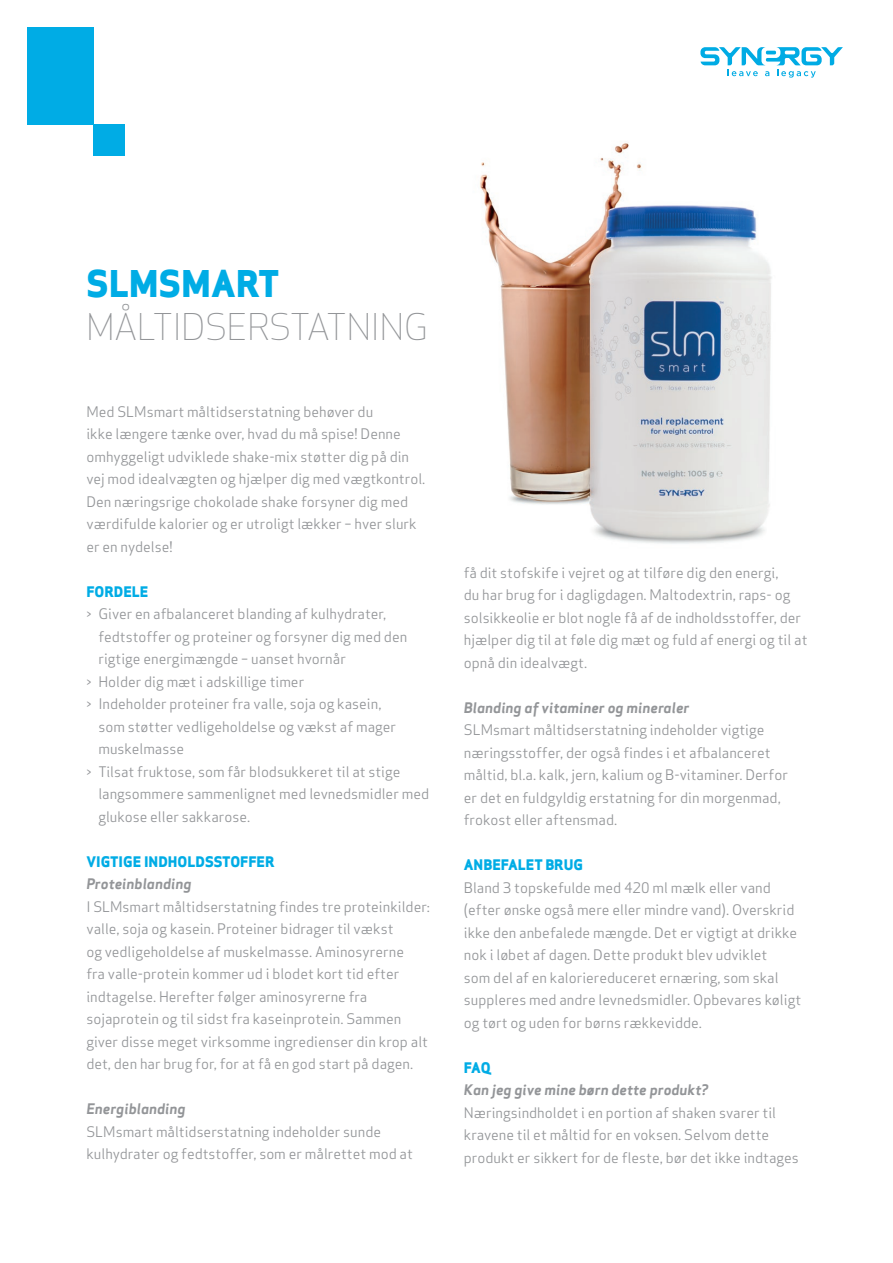
<style>
.page{position:relative;width:893px;height:1263px;background:#fff}
.page>*{position:absolute;margin:0;border:0;box-sizing:border-box;transform-origin:0 0}
.t1{font:300 36px "Apex Sans";color:#939598}
.t2{font:800 36px "Apex Sans";color:#00ace5}
.t3{font:14.25px/22.5px "Apex Sans";color:#939598}
.t4{font:italic 700 14.25px "Apex Sans";color:#939598}
.t5{font:800 14.25px "Apex Sans";color:#00ace5}
</style>
<div class="page">
<svg style="left:700px;top:47px;width:143px;height:31px"></svg>
<div style="left:27px;top:27px;width:67px;height:98px;background:#00ace5"></div>
<div style="left:94px;top:125px;width:31px;height:31px;background:#00ace5"></div>
<img style="left:480px;top:142px;width:292px;height:402px">
<svg style="left:629px;top:159px;width:6px;height:4px"></svg>
<svg style="left:629px;top:211px;width:6px;height:3px"></svg>
<svg style="left:629px;top:263px;width:6px;height:3px"></svg>
<h1 class="t2" style="left:86px;top:260px;width:195px">SLMSMART</h1>
<h1 class="t1" style="left:86px;top:304px;width:343px">MÅLTIDSERSTATNING</h1>
<p class="t3" style="left:86px;top:399px;width:340px">Med SLMsmart måltidserstatning behøver du<br>ikke længere tænke over, hvad du må spise! Denne omhyggeligt udviklede shake-mix støtter dig på din vej mod idealvægten og hjælper dig med vægtkontrol.<br>Den næringsrige chokolade shake forsyner dig med værdifulde kalorier og er utroligt lækker – hver slurk er en nydelse!</p>
<p class="t5" style="left:86px;top:582px;width:64px">FORDELE</p>
<p class="t3" style="left:86px;top:601px;width:301px">&gt; Giver en afbalanceret blanding af kulhydrater,</p>
<p class="t3" style="left:98px;top:624px;width:310px">fedtstoffer og proteiner og forsyner dig med den</p>
<p class="t3" style="left:98px;top:646px;width:249px">rigtige energimængde – uanset hvornår</p>
<p class="t3" style="left:86px;top:669px;width:219px">&gt; Holder dig mæt i adskillige timer</p>
<p class="t3" style="left:86px;top:691px;width:297px">&gt; Indeholder proteiner fra valle, soja og kasein,</p>
<p class="t3" style="left:98px;top:714px;width:299px">som støtter vedligeholdelse og vækst af mager</p>
<p class="t3" style="left:98px;top:736px;width:87px">muskelmasse</p>
<p class="t3" style="left:86px;top:759px;width:316px">&gt; Tilsat fruktose, som får blodsukkeret til at stige</p>
<p class="t3" style="left:98px;top:781px;width:332px">langsommere sammenlignet med levnedsmidler med</p>
<p class="t3" style="left:98px;top:804px;width:153px">glukose eller sakkarose.</p>
<p class="t5" style="left:86px;top:852px;width:190px">VIGTIGE INDHOLDSSTOFFER</p>
<p class="t4" style="left:86px;top:875px;width:107px">Proteinblanding</p>
<p class="t3" style="left:86px;top:894px;width:345px">I SLMsmart måltidserstatning findes tre proteinkilder: valle, soja og kasein. Proteiner bidrager til vækst<br>og vedligeholdelse af muskelmasse. Aminosyrerne<br>fra valle-protein kommer ud i blodet kort tid efter indtagelse. Herefter følger aminosyrerne fra sojaprotein og til sidst fra kaseinprotein. Sammen giver disse meget virksomme ingredienser din krop alt det, den har brug for, for at få en god start på dagen.</p>
<p class="t4" style="left:86px;top:1100px;width:101px">Energiblanding</p>
<p class="t3" style="left:86px;top:1119px;width:328px">SLMsmart måltidserstatning indeholder sunde kulhydrater og fedtstoffer, som er målrettet mod at</p>
<p class="t3" style="left:464px;top:560px;width:345px">få dit stofskife i vejret og at tilføre dig den energi,<br>du har brug for i dagligdagen. Maltodextrin, raps- og solsikkeolie er blot nogle få af de indholdsstoffer, der hjælper dig til at føle dig mæt og fuld af energi og til at opnå din idealvægt.</p>
<p class="t4" style="left:464px;top:698px;width:227px">Blanding af vitaminer og mineraler</p>
<p class="t3" style="left:464px;top:717px;width:326px">SLMsmart måltidserstatning indeholder vigtige næringsstoffer, der også findes i et afbalanceret måltid, bl.a. kalk, jern, kalium og B-vitaminer. Derfor er det en fuldgyldig erstatning for din morgenmad, frokost eller aftensmad.</p>
<p class="t5" style="left:464px;top:856px;width:121px">ANBEFALET BRUG</p>
<p class="t3" style="left:464px;top:875px;width:339px">Bland 3 topskefulde med 420 ml mælk eller vand (efter ønske også mere eller mindre vand). Overskrid ikke den anbefalede mængde. Det er vigtigt at drikke nok i løbet af dagen. Dette produkt blev udviklet<br>som del af en kaloriereduceret ernæring, som skal suppleres med andre levnedsmidler. Opbevares køligt og tørt og uden for børns rækkevidde.</p>
<p class="t5" style="left:464px;top:1058px;width:28px">FAQ</p>
<p class="t4" style="left:464px;top:1081px;width:246px">Kan jeg give mine børn dette produkt?</p>
<p class="t3" style="left:464px;top:1100px;width:337px">Næringsindholdet i en portion af shaken svarer til kravene til et måltid for en voksen. Selvom dette produkt er sikkert for de fleste, bør det ikke indtages</p>
</div>
